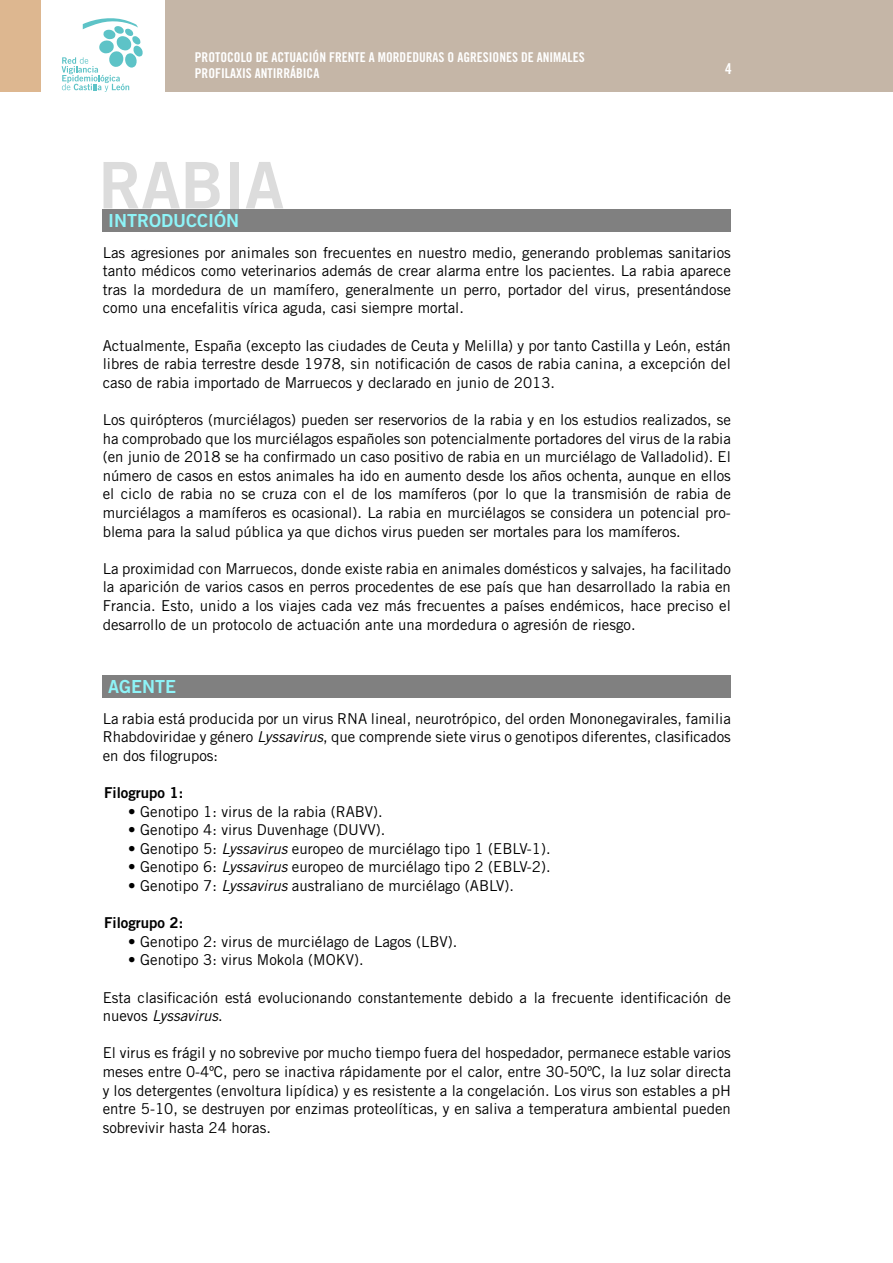
<style>
.page{position:relative;width:893px;height:1263px;background:#fff}
.page>*{position:absolute;margin:0;border:0;box-sizing:border-box;transform-origin:0 0}
.t1{font:64.2px "Trade Gothic LT Std Bd 2";color:#dcdcdc}
.t2{font:18px "Trade Gothic LT Std Bd 2";color:#8ef4f8}
.t3{font:15px/18.6px "Trade Gothic LT Std";color:#000;text-align:justify}
.t4{font:15px "Trade Gothic LT Std Bd 2";color:#000}
.t5{font:15px "Trade Gothic LT Std Bd Cn 20";color:#fff}
.t6{font:13.5px/16.2px "Trade Gothic LT Std Bd Cn 20";color:#fff}
.s1{font-style:italic}
.s2{font-family:"Trade Gothic LT Std Bd 2"}
</style>
<div class="page">
<div style="left:165px;top:0;width:728px;height:91px;background:#c5b6a7"></div>
<div style="left:0;top:0;width:40px;height:91px;background:#ddb790"></div>
<div style="left:103px;top:210px;width:628px;height:22px;background:#808080"></div>
<div style="left:103px;top:676px;width:628px;height:22px;background:#808080"></div>
<svg style="left:62px;top:18px;width:81px;height:74px"></svg>
<p class="t6" style="left:195px;top:51px;width:391px">PROTOCOLO DE ACTUACIÓN FRENTE A MORDEDURAS O AGRESIONES DE ANIMALES<br>PROFILAXIS ANTIRRÁBICA</p>
<h1 class="t1" style="left:99px;top:162px;width:187px">RABIA</h1>
<p class="t5" style="left:725px;top:63px;width:8px">4</p>
<p class="t2" style="left:108px;top:214px;width:133px">INTRODUCCIÓN</p>
<p class="t3" style="left:103px;top:245px;width:630px">Las agresiones por animales son frecuentes en nuestro medio, generando problemas sanitarios tanto médicos como veterinarios además de crear alarma entre los pacientes. La rabia aparece tras la mordedura de un mamífero, generalmente un perro, portador del virus, presentándose como una encefalitis vírica aguda, casi siempre mortal.</p>
<p class="t3" style="left:103px;top:338px;width:630px">Actualmente, España (excepto las ciudades de Ceuta y Melilla) y por tanto Castilla y León, están libres de rabia terrestre desde 1978, sin notificación de casos de rabia canina, a excepción del caso de rabia importado de Marruecos y declarado en junio de 2013.</p>
<p class="t3" style="left:103px;top:412px;width:630px">Los quirópteros (murciélagos) pueden ser reservorios de la rabia y en los estudios realizados, se ha comprobado que los murciélagos españoles son potencialmente portadores del virus de la rabia (en junio de 2018 se ha confirmado un caso positivo de rabia en un murciélago de Valladolid). El número de casos en estos animales ha ido en aumento desde los años ochenta, aunque en ellos el ciclo de rabia no se cruza con el de los mamíferos (por lo que la transmisión de rabia de murciélagos a mamíferos es ocasional). La rabia en murciélagos se considera un potencial pro&shy;blema para la salud pública ya que dichos virus pueden ser mortales para los mamíferos.</p>
<p class="t3" style="left:103px;top:561px;width:630px">La proximidad con Marruecos, donde existe rabia en animales domésticos y salvajes, ha facilitado la aparición de varios casos en perros procedentes de ese país que han desarrollado la rabia en Francia. Esto, unido a los viajes cada vez más frecuentes a países endémicos, hace preciso el desarrollo de un protocolo de actuación ante una mordedura o agresión de riesgo.</p>
<p class="t2" style="left:108px;top:680px;width:70px">AGENTE</p>
<p class="t3" style="left:103px;top:711px;width:630px">La rabia está producida por un virus RNA lineal, neurotrópico, del orden Mononegavirales, familia Rhabdoviridae y género <span class="s1">Lyssavirus</span>, que comprende siete virus o genotipos diferentes, clasificados en dos filogrupos:</p>
<p class="t4" style="left:104px;top:787px;width:81px">Filogrupo 1:</p>
<p class="t3" style="left:128px;top:804px;width:256px"><span class="s2">•</span> Genotipo 1: virus de la rabia (RABV).</p>
<p class="t3" style="left:128px;top:822px;width:259px"><span class="s2">•</span> Genotipo 4: virus Duvenhage (DUVV).</p>
<p class="t3" style="left:128px;top:841px;width:424px"><span class="s2">•</span> Genotipo 5: <span class="s1">Lyssavirus</span> europeo de murciélago tipo 1 (EBLV-1).</p>
<p class="t3" style="left:128px;top:860px;width:424px"><span class="s2">•</span> Genotipo 6: <span class="s1">Lyssavirus</span> europeo de murciélago tipo 2 (EBLV-2).</p>
<p class="t3" style="left:128px;top:878px;width:387px"><span class="s2">•</span> Genotipo 7: <span class="s1">Lyssavirus</span> australiano de murciélago (ABLV).</p>
<p class="t4" style="left:104px;top:917px;width:81px">Filogrupo 2:</p>
<p class="t3" style="left:128px;top:934px;width:331px"><span class="s2">•</span> Genotipo 2: virus de murciélago de Lagos (LBV).</p>
<p class="t3" style="left:128px;top:953px;width:237px"><span class="s2">•</span> Genotipo 3: virus Mokola (MOKV).</p>
<p class="t3" style="left:103px;top:990px;width:630px">Esta clasificación está evolucionando constantemente debido a la frecuente identificación de nuevos <span class="s1">Lyssavirus</span>.</p>
<p class="t3" style="left:103px;top:1046px;width:630px">El virus es frágil y no sobrevive por mucho tiempo fuera del hospedador, permanece estable varios meses entre 0-4ºC, pero se inactiva rápidamente por el calor, entre 30-50ºC, la luz solar directa y los detergentes (envoltura lipídica) y es resistente a la congelación. Los virus son estables a pH entre 5-10, se destruyen por enzimas proteolíticas, y en saliva a temperatura ambiental pueden sobrevivir hasta 24 horas.</p>
</div>
